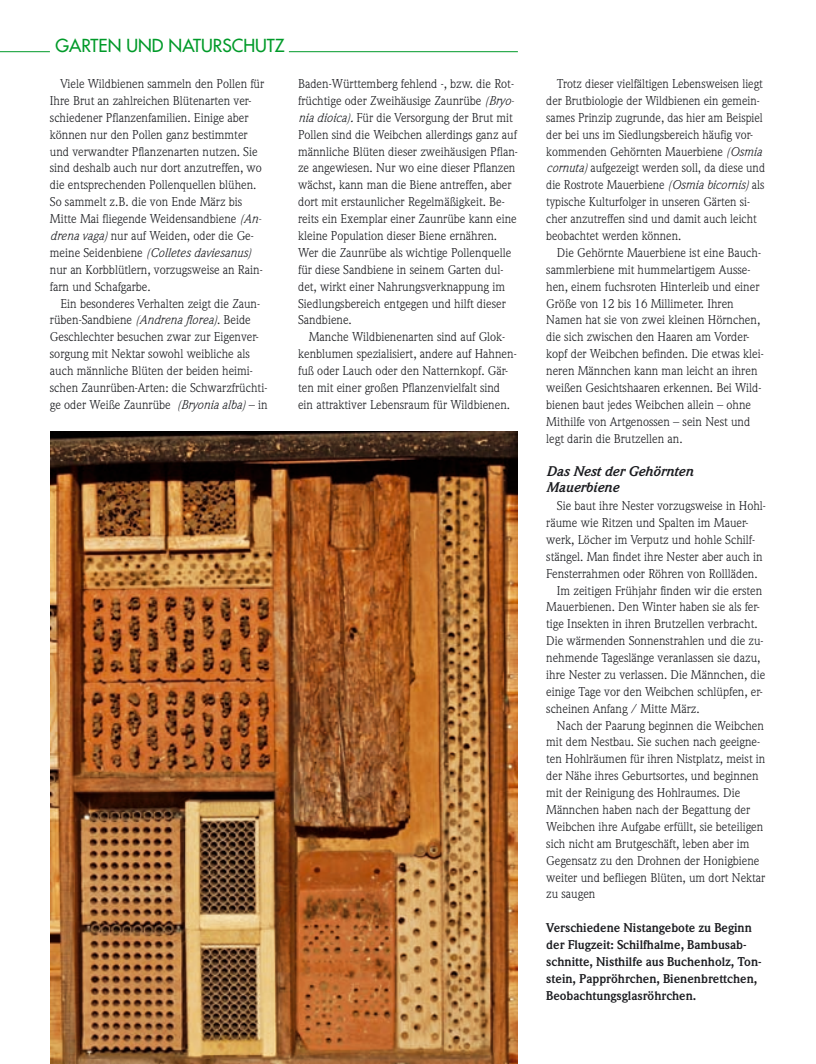
<style>
.page{position:relative;width:816px;height:1064px;background:#fff}
.page>*{position:absolute;margin:0;border:0;box-sizing:border-box;transform-origin:0 0}
.t1{font:17.5px "Futura";color:#009a29}
.t2{font:italic 700 13.75px/16.2px "Weidemann";color:#1b1c20}
.t3{font:12.5px/16.9px "Weidemann";color:#1b1c20}
.t4{font:700 12.5px/16.9px "Weidemann";color:#1b1c20}
.s1{font-style:italic}
</style>
<div class="page">
<hr style="left:289px;top:51px;width:229px;height:1px;background:#009a29">
<hr style="left:0;top:51px;width:50px;height:1px;background:#009a29">
<img style="left:50px;top:432px;width:468px;height:632px">
<h1 class="t1" style="left:55px;top:37px;width:230px">GARTEN UND NATURSCHUTZ</h1>
<p class="t3" style="left:50px;top:76px;width:216px;text-indent:11px">Viele Wildbienen sammeln den Pollen für Ihre Brut an zahlreichen Blütenarten ver&shy;schiedener Pflanzenfamilien. Einige aber können nur den Pollen ganz bestimmter und verwandter Pflanzenarten nutzen. Sie sind deshalb auch nur dort anzutreffen, wo die entsprechenden Pollenquellen blühen.<br>So sammelt z.B. die von Ende März bis Mitte Mai fliegende Weidensandbiene <span class="s1">(An&shy;drena vaga)</span> nur auf Weiden, oder die Ge&shy;meine Seidenbiene <span class="s1">(Colletes daviesanus) </span>nur an Korbblütlern, vorzugsweise an Rain&shy;farn und Schafgarbe.</p>
<p class="t3" style="left:50px;top:296px;width:219px;text-indent:11px">Ein besonderes Verhalten zeigt die Zaun&shy;rüben-Sandbiene <span class="s1">(Andrena florea)</span>. Beide Geschlechter besuchen zwar zur Eigenver&shy;sorgung mit Nektar sowohl weibliche als auch männliche Blüten der beiden heimi&shy;schen Zaunrüben-Arten: die Schwarzfrüchti&shy;ge oder Weiße Zaunrübe <span class="s1">(Bryonia alba)</span> – in</p>
<p class="t3" style="left:298px;top:76px;width:221px">Baden-Württemberg fehlend -, bzw. die Rot&shy;früchtige oder Zweihäusige Zaunrübe <span class="s1">(Bryo&shy;nia dioica).</span> Für die Versorgung der Brut mit Pollen sind die Weibchen allerdings ganz auf männliche Blüten dieser zweihäusigen Pflan&shy;ze angewiesen. Nur wo eine dieser Pflanzen wächst, kann man die Biene antreffen, aber dort mit erstaunlicher Regelmäßigkeit. Be&shy;reits ein Exemplar einer Zaunrübe kann eine kleine Population dieser Biene ernähren.<br>Wer die Zaunrübe als wichtige Pollenquelle für diese Sandbiene in seinem Garten dul&shy;det, wirkt einer Nahrungsverknappung im Siedlungsbereich entgegen und hilft dieser Sandbiene.</p>
<p class="t3" style="left:298px;top:330px;width:220px;text-indent:11px">Manche Wildbienenarten sind auf Glok&shy;kenblumen spezialisiert, andere auf Hahnen&shy;fuß oder Lauch oder den Natternkopf. Gär&shy;ten mit einer großen Pflanzenvielfalt sind ein attraktiver Lebensraum für Wildbienen.</p>
<p class="t3" style="left:546px;top:76px;width:220px;text-indent:11px">Trotz dieser vielfältigen Lebensweisen liegt der Brutbiologie der Wildbienen ein gemein&shy;sames Prinzip zugrunde, das hier am Beispiel der bei uns im Siedlungsbereich häufig vor&shy;kommenden Gehörnten Mauerbiene <span class="s1">(Osmia cornuta)</span> aufgezeigt werden soll, da diese und die Rostrote Mauerbiene <span class="s1">(Osmia bicornis)</span> als typische Kulturfolger in unseren Gärten si&shy;cher anzutreffen sind und damit auch leicht beobachtet werden können.</p>
<p class="t3" style="left:546px;top:245px;width:219px;text-indent:11px">Die Gehörnte Mauerbiene ist eine Bauch&shy;sammlerbiene mit hummelartigem Ausse&shy;hen, einem fuchsroten Hinterleib und einer Größe von 12 bis 16 Millimeter. Ihren Namen hat sie von zwei kleinen Hörnchen, die sich zwischen den Haaren am Vorder&shy;kopf der Weibchen befinden. Die etwas klei&shy;neren Männchen kann man leicht an ihren weißen Gesichtshaaren erkennen. Bei Wild&shy;bienen baut jedes Weibchen allein – ohne Mithilfe von Artgenossen – sein Nest und legt darin die Brutzellen an.</p>
<p class="t2" style="left:546px;top:464px;width:148px">Das Nest der Gehörnten<br>Mauerbiene</p>
<p class="t3" style="left:557px;top:498px;width:210px">Sie baut ihre Nester vorzugsweise in Hohl-</p>
<p class="t3" style="left:546px;top:515px;width:204px">räume wie Ritzen und Spalten im Mauer-</p>
<p class="t3" style="left:546px;top:532px;width:210px">werk, Löcher im Verputz und hohle Schilf-</p>
<p class="t3" style="left:546px;top:549px;width:218px">stängel. Man findet ihre Nester aber auch in</p>
<p class="t3" style="left:546px;top:566px;width:213px">Fensterrahmen oder Röhren von Rollläden.</p>
<p class="t3" style="left:557px;top:583px;width:207px">Im zeitigen Frühjahr finden wir die ersten</p>
<p class="t3" style="left:546px;top:600px;width:215px">Mauerbienen. Den Winter haben sie als fer-</p>
<p class="t3" style="left:546px;top:616px;width:213px">tige Insekten in ihren Brutzellen verbracht.</p>
<p class="t3" style="left:546px;top:633px;width:219px">Die wärmenden Sonnenstrahlen und die zu-</p>
<p class="t3" style="left:546px;top:650px;width:216px">nehmende Tageslänge veranlassen sie dazu,</p>
<p class="t3" style="left:546px;top:667px;width:220px">ihre Nester zu verlassen. Die Männchen, die</p>
<p class="t3" style="left:546px;top:684px;width:218px">einige Tage vor den Weibchen schlüpfen, er-</p>
<p class="t3" style="left:546px;top:701px;width:155px">scheinen Anfang / Mitte März.</p>
<p class="t3" style="left:557px;top:718px;width:208px">Nach der Paarung beginnen die Weibchen</p>
<p class="t3" style="left:546px;top:735px;width:215px">mit dem Nestbau. Sie suchen nach geeigne-</p>
<p class="t3" style="left:546px;top:751px;width:221px">ten Hohlräumen für ihren Nistplatz, meist in</p>
<p class="t3" style="left:546px;top:768px;width:214px">der Nähe ihres Geburtsortes, und beginnen</p>
<p class="t3" style="left:546px;top:785px;width:195px">mit der Reinigung des Hohlraumes. Die</p>
<p class="t3" style="left:546px;top:802px;width:205px">Männchen haben nach der Begattung der</p>
<p class="t3" style="left:546px;top:819px;width:218px">Weibchen ihre Aufgabe erfüllt, sie beteiligen</p>
<p class="t3" style="left:546px;top:836px;width:205px">sich nicht am Brutgeschäft, leben aber im</p>
<p class="t3" style="left:546px;top:853px;width:215px">Gegensatz zu den Drohnen der Honigbiene</p>
<p class="t3" style="left:546px;top:870px;width:221px">weiter und befliegen Blüten, um dort Nektar</p>
<p class="t3" style="left:546px;top:886px;width:51px">zu saugen</p>
<p class="t4" style="left:546px;top:920px;width:217px">Verschiedene Nistangebote zu Beginn der Flugzeit: Schilfhalme, Bambusab&shy;schnitte, Nisthilfe aus Buchenholz, Ton&shy;stein, Pappröhrchen, Bienenbrettchen, Beobachtungsglasröhrchen.</p>
</div>
